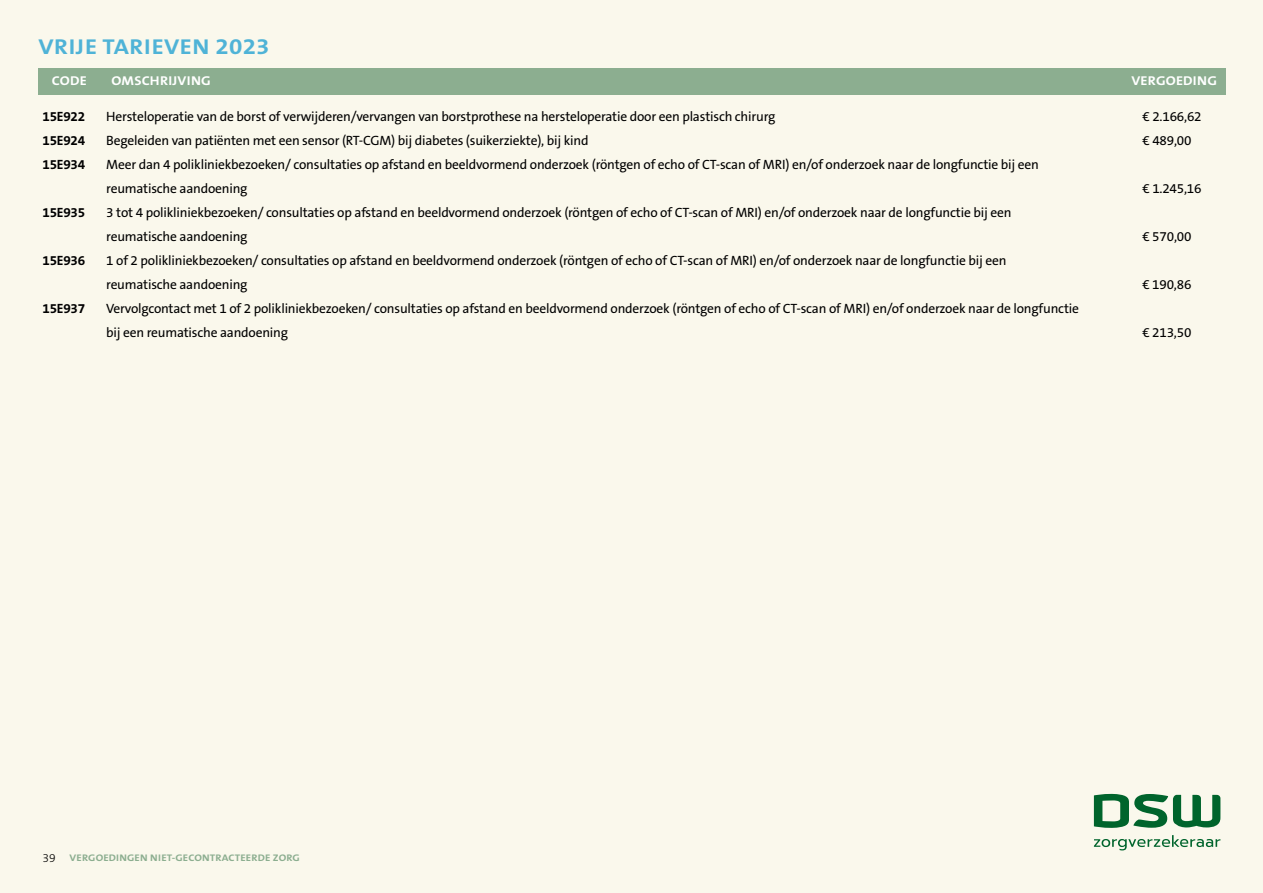
<style>
.page{position:relative;width:1263px;height:893px;background:#faf8ec}
.page>*{position:absolute;margin:0;border:0;box-sizing:border-box;transform-origin:0 0}
.t1{font:700 21.6px "The Sans B W7";letter-spacing:.025em;color:#4fb3d7;scale:1.13 1}
.t2{font:13.5px/24px "The Sans B W5 Plain";letter-spacing:-.015em;color:#000}
.t3{font:700 13.5px "The Sans B W7";letter-spacing:-.015em;color:#000}
.t4{font:700 12.9px "The Sans B W7";letter-spacing:.015em;color:#fff;scale:1.11 1}
.t5{font:700 9.6px "The Sans B W7";letter-spacing:.015em;color:#8cae90;scale:1.12 1}
.s1{font-family:"The Sans B W3";font-weight:300;font-size:12px;color:#000}
</style>
<div class="page">
<div style="left:38px;top:68px;width:1188px;height:27px;background:#8cae90"></div>
<svg style="left:1094px;top:794px;width:126px;height:34px"></svg>
<svg style="left:1094px;top:835px;width:126px;height:15px"></svg>
<h1 class="t1" style="left:38px;top:33px;width:206px">VRIJE TARIEVEN 2023</h1>
<p class="t4" style="left:52px;top:73px;width:33px">CODE</p>
<p class="t4" style="left:112px;top:73px;width:91px">OMSCHRIJVING</p>
<p class="t4" style="left:1131px;top:73px;width:79px">VERGOEDING</p>
<p class="t3" style="left:43px;top:107px;width:44px">15E922</p>
<p class="t2" style="left:106px;top:104px;width:671px">Hersteloperatie van de borst of verwijderen/vervangen van borstprothese na hersteloperatie door een plastisch chirurg</p>
<p class="t2" style="left:1142px;top:104px;width:61px">€ 2.166,62</p>
<p class="t3" style="left:43px;top:131px;width:44px">15E924</p>
<p class="t2" style="left:106px;top:128px;width:484px">Begeleiden van patiënten met een sensor (RT-CGM) bij diabetes (suikerziekte), bij kind</p>
<p class="t2" style="left:1142px;top:128px;width:51px">€ 489,00</p>
<p class="t3" style="left:42px;top:155px;width:44px">15E934</p>
<p class="t2" style="left:106px;top:152px;width:934px">Meer dan 4 polikliniekbezoeken/ consultaties op afstand en beeldvormend onderzoek (röntgen of echo of CT-scan of MRI) en/of onderzoek naar de longfunctie bij een reumatische aandoening</p>
<p class="t2" style="left:1142px;top:176px;width:61px">€ 1.245,16</p>
<p class="t3" style="left:42px;top:203px;width:44px">15E935</p>
<p class="t2" style="left:106px;top:200px;width:907px">3 tot 4 polikliniekbezoeken/ consultaties op afstand en beeldvormend onderzoek (röntgen of echo of CT-scan of MRI) en/of onderzoek naar de longfunctie bij een reumatische aandoening</p>
<p class="t3" style="left:42px;top:251px;width:44px">15E936</p>
<p class="t2" style="left:106px;top:248px;width:902px">1 of 2 polikliniekbezoeken/ consultaties op afstand en beeldvormend onderzoek (röntgen of echo of CT-scan of MRI) en/of onderzoek naar de longfunctie bij een reumatische aandoening</p>
<p class="t3" style="left:42px;top:299px;width:44px">15E937</p>
<p class="t2" style="left:106px;top:296px;width:974px">Vervolgcontact met 1 of 2 polikliniekbezoeken/ consultaties op afstand en beeldvormend onderzoek (röntgen of echo of CT-scan of MRI) en/of onderzoek naar de longfunctie bij een reumatische aandoening</p>
<p class="t2" style="left:1142px;top:224px;width:51px">€ 570,00</p>
<p class="t2" style="left:1142px;top:272px;width:51px">€ 190,86</p>
<p class="t2" style="left:1142px;top:320px;width:51px">€ 213,50</p>
<p class="t5" style="left:43px;top:851px;width:231px"><span class="s1">39</span> VERGOEDINGEN NIET-GECONTRACTEERDE ZORG</p>
</div>
